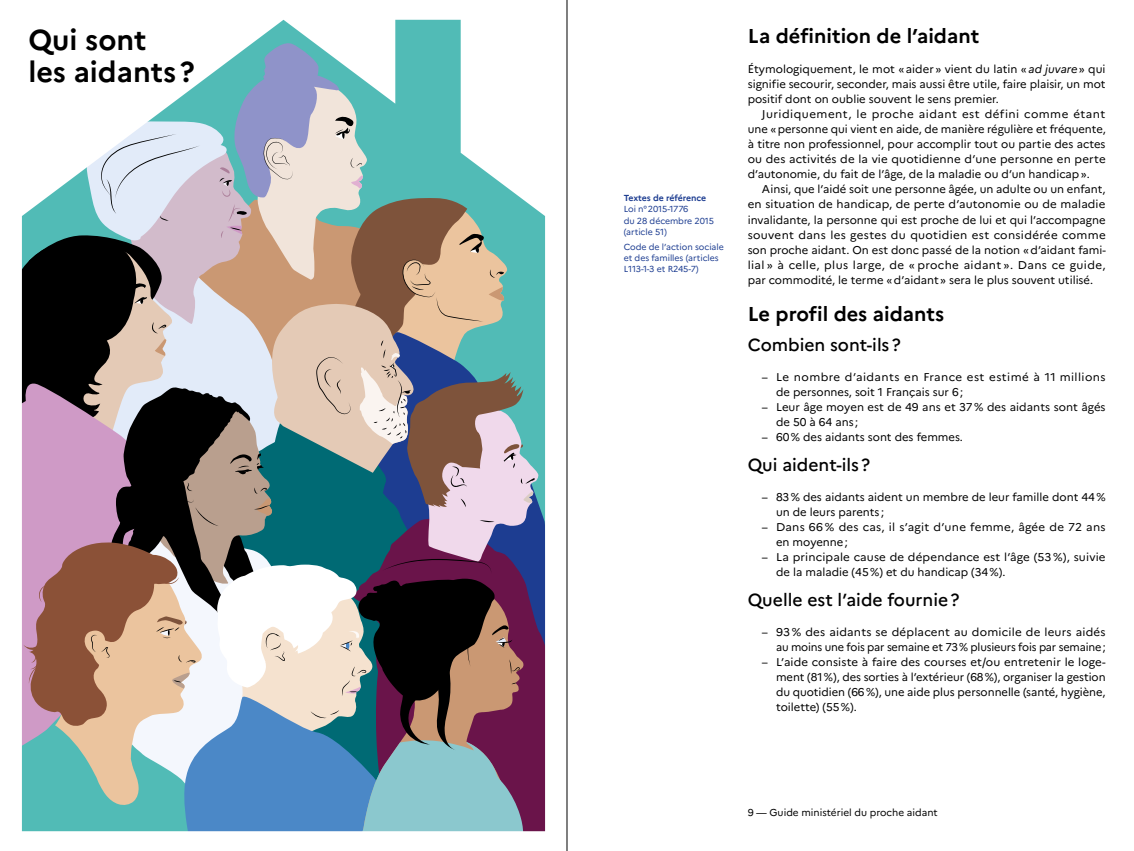
<style>
.page{position:relative;width:1134px;height:851px;background:#fff}
.page>*{position:absolute;margin:0;border:0;box-sizing:border-box;transform-origin:0 0}
.COUR-titre-1_chapitr{font:700 28.75px/32.5px "Marianne";color:#000}
.COUR-titre-2{font:700 20px "Marianne";color:#000}
.COUR-titre-3{font:500 17.5px "Marianne";color:#000}
.COUR-texte-alinea{font:11.25px/15px "Marianne";color:#000;text-align:justify}
.COUR-texte{font:11.25px/15px "Marianne";color:#000;text-align:justify}
.COUR-texte-alinea-2{font:11.25px/15px "Marianne";letter-spacing:.03em;color:#000}
.COUR-texte-alinea-3{font:11.25px/15px "Marianne";letter-spacing:.02em;color:#000}
.t1{font:10px "Marianne";color:#000}
.NOTE-texte{font:8.75px/11.2px "Marianne";letter-spacing:-.005em;color:#1d3d91}
.NOTE-titre{font:700 8.75px "Marianne";letter-spacing:-.015em;color:#1d3d91}
.s1{font-style:italic}
</style>
<div class="page">
<svg style="left:21px;top:0;width:546px;height:850px"></svg>
<hr style="left:567px;top:0;width:1px;height:850px;background:#000">
<p class="COUR-titre-1_chapitr" style="left:28px;top:23px;width:168px">Qui sont<br>les aidants?</p>
<p class="COUR-titre-2" style="left:748px;top:24px;width:233px">La définition de l’aidant</p>
<p class="COUR-texte" style="left:748px;top:62px;width:359px">Étymologiquement, le mot «aider» vient du latin «<span class="s1">ad juvare</span>» qui signifie secourir, seconder, mais aussi être utile, faire plaisir, un mot positif dont on oublie souvent le sens premier.</p>
<p class="COUR-texte-alinea" style="left:748px;top:107px;width:360px;text-indent:14px">Juridiquement, le proche aidant est défini comme étant une «personne qui vient en aide, de manière régulière et fréquente, à titre non professionnel, pour accomplir tout ou partie des actes ou des activités de la vie quotidienne d’une personne en perte d’autonomie, du fait de l’âge, de la maladie ou d’un handicap».</p>
<p class="COUR-texte-alinea" style="left:748px;top:182px;width:360px;text-indent:14px">Ainsi, que l’aidé soit une personne âgée, un adulte ou un enfant, en situation de handicap, de perte d’autonomie ou de maladie invalidante, la personne qui est proche de lui et qui l’accompagne souvent dans les gestes du quotidien est considérée comme son proche aidant. On est donc passé de la notion «d’aidant fami&shy;lial » à celle, plus large, de « proche aidant ». Dans ce guide, par commodité, le terme «d’aidant» sera le plus souvent utilisé.</p>
<p class="COUR-titre-2" style="left:748px;top:302px;width:198px">Le profil des aidants</p>
<p class="COUR-titre-3" style="left:748px;top:334px;width:154px">Combien sont-ils?</p>
<p class="COUR-texte-alinea-2" style="left:776px;top:369px;width:331px;text-indent:-14px">– Le nombre d’aidants en France est estimé à 11 millions de personnes, soit 1 Français sur 6;</p>
<p class="COUR-texte-alinea" style="left:776px;top:399px;width:331px;text-indent:-14px">– Leur âge moyen est de 49 ans et 37% des aidants sont âgés de 50 à 64 ans;</p>
<p class="COUR-texte-alinea" style="left:762px;top:429px;width:203px">– 60% des aidants sont des femmes.</p>
<p class="COUR-titre-3" style="left:748px;top:454px;width:124px">Qui aident-ils?</p>
<p class="COUR-texte-alinea" style="left:776px;top:489px;width:331px;text-indent:-14px">– 83% des aidants aident un membre de leur famille dont 44% un de leurs parents;</p>
<p class="COUR-texte-alinea-3" style="left:776px;top:519px;width:331px;text-indent:-14px">– Dans 66 % des cas, il s’agit d’une femme, âgée de 72 ans en moyenne;</p>
<p class="COUR-texte-alinea" style="left:776px;top:549px;width:331px;text-indent:-14px">– La principale cause de dépendance est l’âge (53 %), suivie de la maladie (45%) et du handicap (34%).</p>
<p class="COUR-titre-3" style="left:748px;top:589px;width:213px">Quelle est l’aide fournie?</p>
<p class="COUR-texte-alinea" style="left:762px;top:624px;width:345px;text-align:right">– 93 % des aidants se déplacent au domicile de leurs aidés au moins une fois par semaine et 73% plusieurs fois par semaine;</p>
<p class="COUR-texte-alinea" style="left:776px;top:654px;width:331px;text-indent:-14px">– L’aide consiste à faire des courses et/ou entretenir le loge&shy;ment (81%), des sorties à l’extérieur (68%), organiser la gestion du quotidien (66%), une aide plus personnelle (santé, hygiène, toilette) (55%).</p>
<p class="NOTE-titre" style="left:624px;top:192px;width:84px">Textes de référence</p>
<p class="NOTE-texte" style="left:624px;top:203px;width:92px">Loi n°2015-1776<br>du 28 décembre 2015 (article 51)</p>
<p class="NOTE-texte" style="left:624px;top:241px;width:102px">Code de l’action sociale et des familles (articles<br>L113-1-3 et R245-7)</p>
<p class="t1" style="left:748px;top:806px;width:192px">9 — Guide ministériel du proche aidant</p>
</div>
